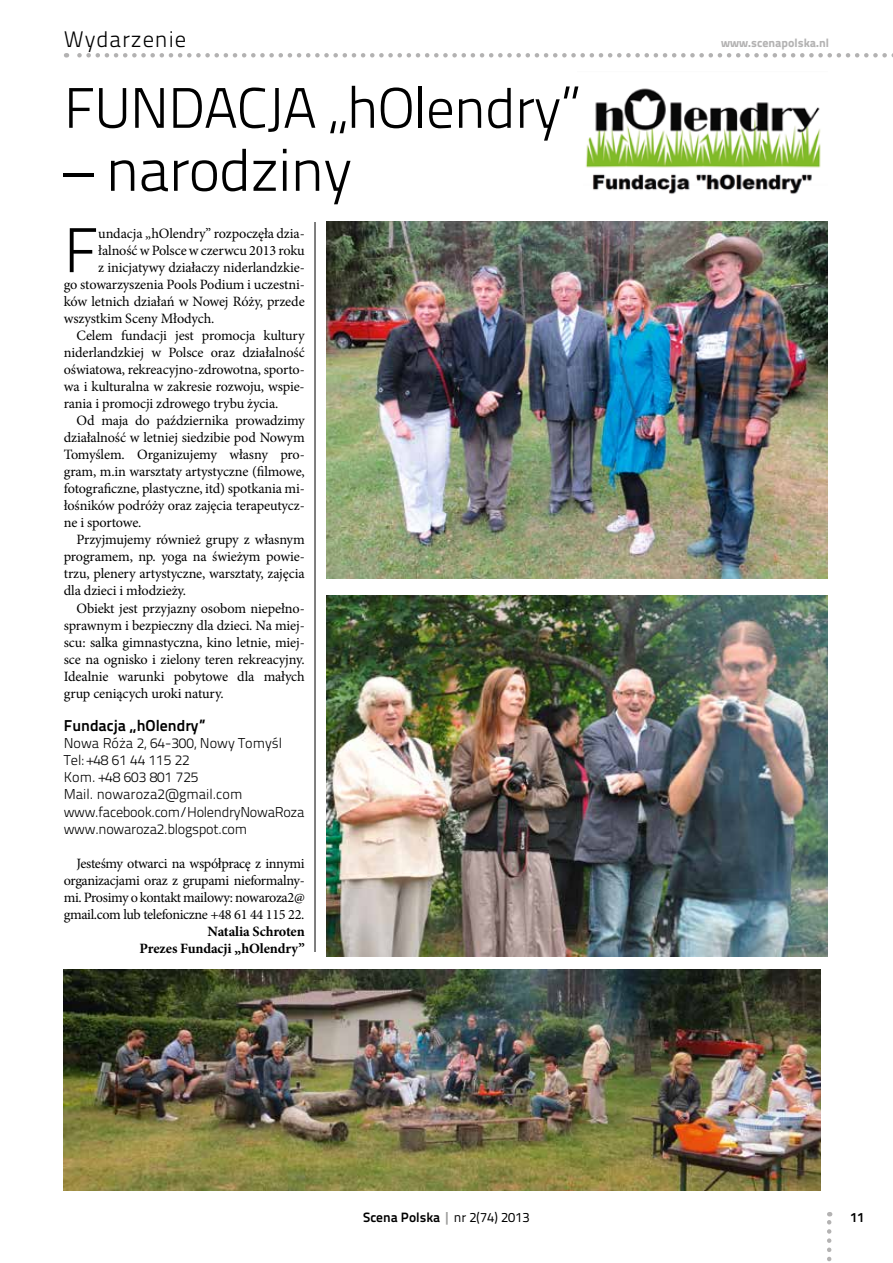
<style>
.page{position:relative;width:893px;height:1263px;background:#fff}
.page>*{position:absolute;margin:0;border:0;box-sizing:border-box;transform-origin:0 0}
.t1{font:300 63px "Titillium Text 22 L";color:#000}
.t2{font:300 60px "Titillium Text 22 L";letter-spacing:-.02em;color:#000}
.t3{font:300 57px "Titillium Text 22 L";letter-spacing:-.02em;color:#000}
.t4{font:300 22.5px "Titillium Text 22 L";letter-spacing:.04em;color:#000}
.t5{font:700 15.75px "Titillium Text 22 L";color:#000}
.t6{font:14.25px/17px "Minion Pro";letter-spacing:-.01em;color:#000;text-align:justify}
.t7{font:300 14.25px/17px "Titillium Text 22 L";color:#000}
.t8{font:700 14.25px/17px "Minion Pro";letter-spacing:-.02em;color:#000;text-align:right}
.t9{font:700 13.5px "Titillium Text 22 L";color:#000}
.t10{font:800 12px "Titillium Text 22 L";color:#b3b2b2}
.s1{color:#9d9d9c}
.s2{font-weight:400}
</style>
<div class="page">
<svg style="left:827px;top:1212px;width:4px;height:50px"></svg>
<hr style="left:315px;top:85px;width:1px;height:1106px;background:#000">
<svg style="left:66px;top:53px;width:827px;height:5px"></svg>
<img style="left:585px;top:88px;width:236px;height:106px">
<div style="left:64px;top:85px;width:519px;height:136px;background:#fff"></div>
<div style="left:64px;top:952px;width:757px;height:239px;background:#fff"></div>
<img style="left:326px;top:595px;width:502px;height:361px">
<img style="left:64px;top:969px;width:757px;height:222px">
<img style="left:326px;top:221px;width:502px;height:357px">
<h3 class="t4" style="left:64px;top:22px;width:124px">Wydarzenie</h3>
<p class="t10" style="left:721px;top:33px;width:109px">www.scenapolska.nl</p>
<h3 class="t3" style="left:64px;top:66px;width:518px">FUNDACJA „hOlendry”</h3>
<h2 class="t2" style="left:64px;top:126px;width:290px">– narodziny</h2>
<h1 class="t1" style="left:64px;top:204px;width:37px">F</h1>
<p class="t6" style="left:98px;top:225px;width:208px">undacja „hOlendry” rozpoczęła dzia-</p>
<p class="t6" style="left:98px;top:242px;width:208px">łalność w Polsce w czerwcu 2013 roku</p>
<p class="t6" style="left:98px;top:259px;width:208px">z inicjatywy działaczy niderlandzkie-</p>
<p class="t6" style="left:64px;top:276px;width:242px">go stowarzyszenia Pools Podium i uczestni-</p>
<p class="t6" style="left:64px;top:293px;width:242px">ków letnich działań w Nowej Róży, przede</p>
<p class="t6" style="left:64px;top:310px;width:152px">wszystkim Sceny Młodych.</p>
<p class="t6" style="left:77px;top:327px;width:230px">Celem fundacji jest promocja kultury</p>
<p class="t6" style="left:64px;top:344px;width:242px">niderlandzkiej w Polsce oraz działalność</p>
<p class="t6" style="left:64px;top:361px;width:242px">oświatowa, rekreacyjno-zdrowotna, sporto-</p>
<p class="t6" style="left:64px;top:378px;width:242px">wa i kulturalna w zakresie rozwoju, wspie-</p>
<p class="t6" style="left:64px;top:395px;width:216px">rania i promocji zdrowego trybu życia.</p>
<p class="t6" style="left:77px;top:412px;width:230px">Od maja do października prowadzimy</p>
<p class="t6" style="left:64px;top:429px;width:242px">działalność w letniej siedzibie pod Nowym</p>
<p class="t6" style="left:64px;top:446px;width:242px">Tomyślem. Organizujemy własny pro-</p>
<p class="t6" style="left:64px;top:463px;width:242px">gram, m.in warsztaty artystyczne (filmowe,</p>
<p class="t6" style="left:64px;top:480px;width:242px">fotograficzne, plastyczne, itd) spotkania mi-</p>
<p class="t6" style="left:64px;top:497px;width:242px">łośników podróży oraz zajęcia terapeutycz-</p>
<p class="t6" style="left:64px;top:514px;width:79px">ne i sportowe.</p>
<p class="t6" style="left:77px;top:531px;width:230px">Przyjmujemy również grupy z własnym</p>
<p class="t6" style="left:64px;top:548px;width:242px">programem, np. yoga na świeżym powie-</p>
<p class="t6" style="left:64px;top:565px;width:242px">trzu, plenery artystyczne, warsztaty, zajęcia</p>
<p class="t6" style="left:64px;top:582px;width:124px">dla dzieci i młodzieży.</p>
<p class="t6" style="left:77px;top:599px;width:230px">Obiekt jest przyjazny osobom niepełno-</p>
<p class="t6" style="left:64px;top:616px;width:242px">sprawnym i bezpieczny dla dzieci. Na miej-</p>
<p class="t6" style="left:64px;top:634px;width:242px">scu: salka gimnastyczna, kino letnie, miej-</p>
<p class="t6" style="left:64px;top:651px;width:242px">sce na ognisko i zielony teren rekreacyjny.</p>
<p class="t6" style="left:64px;top:668px;width:242px">Idealnie warunki pobytowe dla małych</p>
<p class="t6" style="left:64px;top:685px;width:161px">grup ceniących uroki natury.</p>
<p class="t5" style="left:64px;top:714px;width:144px">Fundacja „hOlendry”</p>
<p class="t7" style="left:64px;top:734px;width:242px">Nowa Róża 2, 64‑300, Nowy Tomyśl<br>Tel: +48 61 44 115 22<br>Kom. +48 603 801 725<br>Mail. nowaroza2@gmail.com www.facebook.com/HolendryNowaRoza www.nowaroza2.blogspot.com</p>
<p class="t6" style="left:64px;top:854px;width:242px;text-indent:13px">Jesteśmy otwarci na współpracę z innymi organizacjami oraz z grupami nieformalny&shy;mi. Prosimy o kontakt mailowy: nowaroza2@ gmail.com lub telefoniczne +48 61 44 115 22.</p>
<p class="t8" style="left:140px;top:922px;width:167px">Natalia Schroten<br>Prezes Fundacji „hOlendry”</p>
<p class="t9" style="left:363px;top:1207px;width:168px">Scena Polska <span class="s1">|</span> <span class="s2">nr 2(74) 2013</span></p>
<p class="t9" style="left:850px;top:1207px;width:16px">11</p>
</div>
